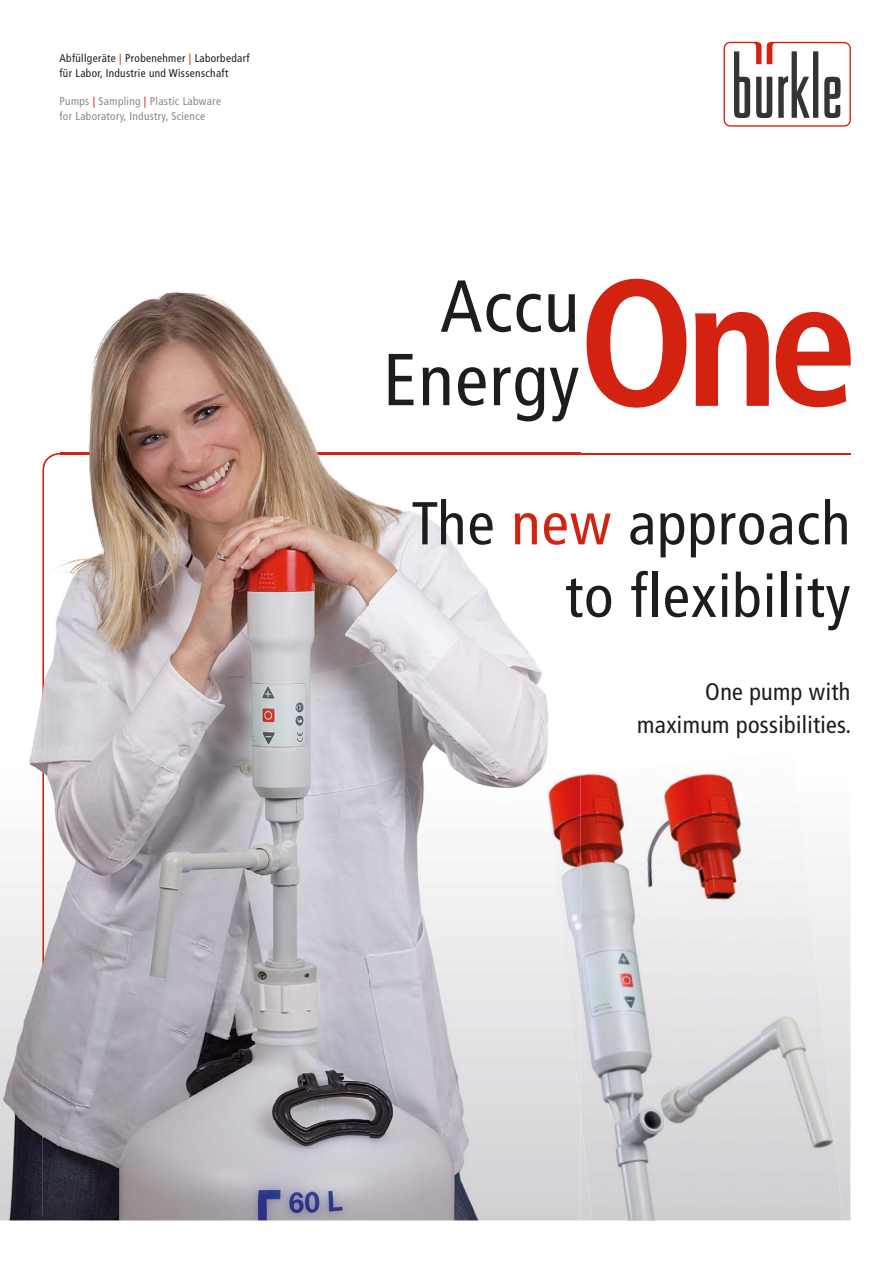
<style>
.page{position:relative;width:893px;height:1263px;background:#fff}
.page>*{position:absolute;margin:0;border:0;box-sizing:border-box;transform-origin:0 0}
.t1{font:700 condensed 179.55px "Frutiger";color:#d32210}
.t2{font:condensed 60.45px/72.6px "Frutiger";letter-spacing:.02em;color:#1d1d1b;text-align:right}
.t3{font:condensed 24px/33px "Frutiger";letter-spacing:.015em;color:#1d1d1b;text-align:right}
.t4{font:condensed 11.25px/15px "Frutiger";letter-spacing:.03em;color:#1d1d1b}
.t5{font:condensed 11.25px/15px "Frutiger";letter-spacing:.03em;color:#878787}
.s1{color:#d32210}
</style>
<div class="page">
<svg style="left:810px;top:872px;width:40px;height:348px"></svg>
<svg style="left:724px;top:42px;width:127px;height:85px"></svg>
<hr style="left:60px;top:453px;width:790px;height:1px;background:#d32210">
<img style="left:0;top:292px;width:369px;height:928px">
<img style="left:369px;top:364px;width:53px;height:403px">
<img style="left:528px;top:421px;width:52px;height:346px">
<img style="left:422px;top:421px;width:106px;height:346px">
<img style="left:369px;top:767px;width:211px;height:453px">
<img style="left:60px;top:453px;width:520px;height:1px">
<img style="left:441px;top:280px;width:134px;height:52px">
<img style="left:389px;top:354px;width:190px;height:67px">
<img style="left:43px;top:453px;width:17px;height:763px">
<img style="left:592px;top:1220px;width:251px;height:1px">
<img style="left:580px;top:770px;width:230px;height:137px">
<img style="left:580px;top:907px;width:246px;height:157px">
<img style="left:580px;top:1064px;width:263px;height:156px">
<img style="left:545px;top:774px;width:35px;height:335px">
<p class="t4" style="left:60px;top:50px;width:191px">Abfüllgeräte <span class="s1">|</span> Probenehmer <span class="s1">|</span> Laborbedarf für Labor, Industrie und Wissenschaft</p>
<p class="t5" style="left:60px;top:94px;width:163px">Pumps <span class="s1">|</span> Sampling <span class="s1">|</span> Plastic Labware for Laboratory, Industry, Science</p>
<h1 class="t1" style="left:578px;top:237px;width:281px">One</h1>
<h2 class="t2" style="left:411px;top:487px;width:440px">The <span class="s1">new</span> approach to flexibility</h2>
<h3 class="t3" style="left:637px;top:675px;width:216px">One pump with maximum possibilities .</h3>
</div>
